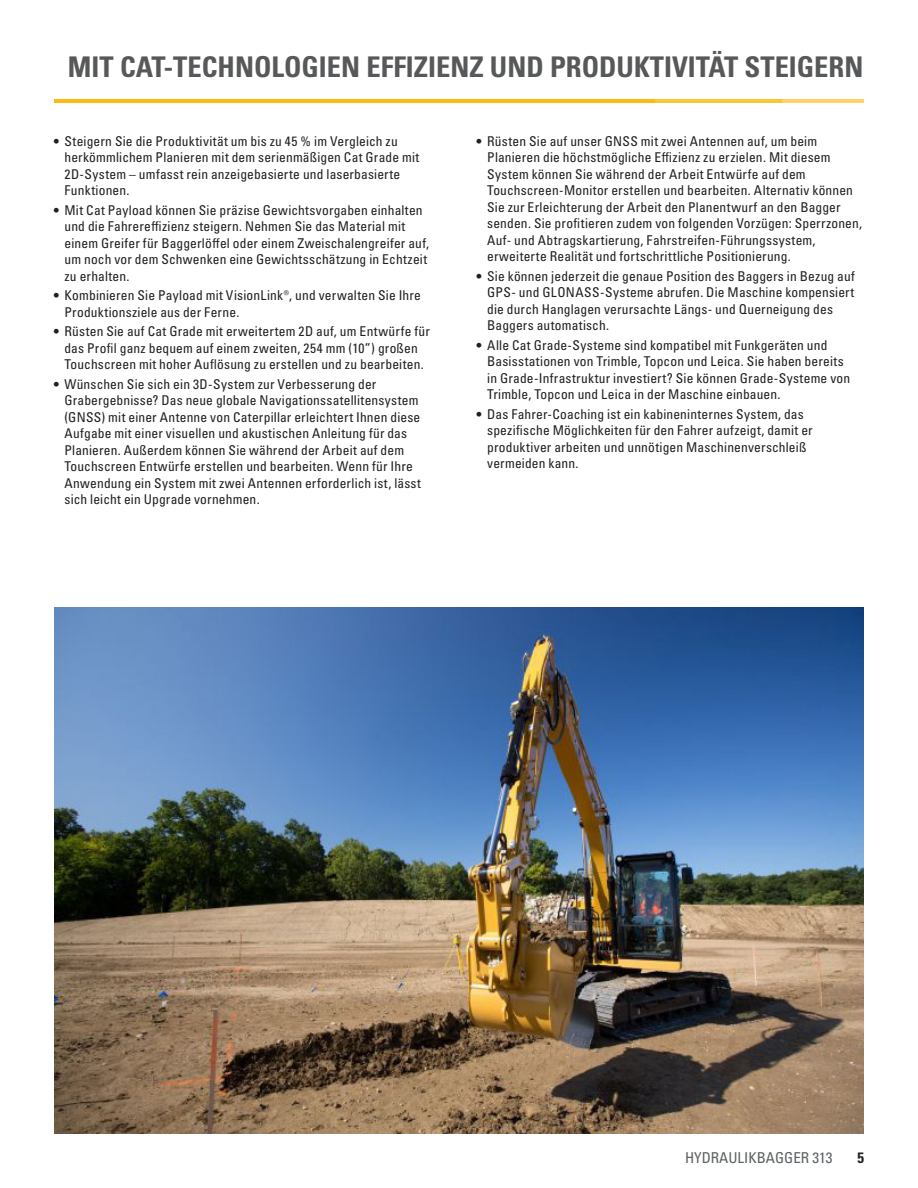
<style>
.page{position:relative;width:918px;height:1188px;background:#fff}
.page>*{position:absolute;margin:0;border:0;box-sizing:border-box;transform-origin:0 0}
.t1{font:28.5px "Univers LTCYR 67 Bold Cond";color:#57585a}
.t2{font:condensed 15px "Univers LTCYR 57";color:#5d6163}
.t3{font:15px "Univers LTCYR 67 Bold Cond";color:#231f20}
.t4{font:condensed 13.5px/16.5px "Univers LTCYR 57";letter-spacing:.01em;color:#231f20}
</style>
<div class="page">
<img style="left:54px;top:608px;width:809px;height:526px">
<hr style="left:54px;top:99px;width:601px;height:4px;background:#fcba13">
<hr style="left:654px;top:99px;width:128px;height:4px;background:#fcc437">
<hr style="left:782px;top:99px;width:81px;height:4px;background:#fdd266">
<h1 class="t1" style="left:68px;top:49px;width:797px">MIT CAT-TECHNOLOGIEN EFFIZIENZ UND PRODUKTIVITÄT STEIGERN</h1>
<p class="t4" style="left:65px;top:132px;width:356px;text-indent:-11px">• Steigern Sie die Produktivität um bis zu 45 % im Vergleich zu herkömmlichem Planieren mit dem serienmäßigen Cat Grade mit 2D-System – umfasst rein anzeigebasierte und laserbasierte Funktionen.</p>
<p class="t4" style="left:65px;top:201px;width:366px;text-indent:-11px">• Mit Cat Payload können Sie präzise Gewichtsvorgaben einhalten und die Fahrereffizienz steigern. Nehmen Sie das Material mit einem Greifer für Baggerlöffel oder einem Zweischalengreifer auf, um noch vor dem Schwenken eine Gewichtsschätzung in Echtzeit zu erhalten.</p>
<p class="t4" style="left:65px;top:287px;width:358px;text-indent:-11px">• Kombinieren Sie Payload mit VisionLink®, und verwalten Sie Ihre<br>Produktionsziele aus der Ferne.</p>
<p class="t4" style="left:54px;top:323px;width:377px;text-align:center">• Rüsten Sie auf Cat Grade mit erweitertem 2D auf, um Entwürfe für das Profil ganz bequem auf einem zweiten, 254 mm (10”) großen<br>Touchscreen mit hoher Auflösung zu erstellen und zu bearbeiten.</p>
<p class="t4" style="left:65px;top:375px;width:358px;text-indent:-11px">• Wünschen Sie sich ein 3D-System zur Verbesserung der Grabergebnisse? Das neue globale Navigationssatellitensystem (GNSS) mit einer Antenne von Caterpillar erleichtert Ihnen diese Aufgabe mit einer visuellen und akustischen Anleitung für das Planieren. Außerdem können Sie während der Arbeit auf dem Touchscreen Entwürfe erstellen und bearbeiten. Wenn für Ihre Anwendung ein System mit zwei Antennen erforderlich ist, lässt sich leicht ein Upgrade vornehmen.</p>
<p class="t4" style="left:487px;top:132px;width:376px;text-indent:-11px">• Rüsten Sie auf unser GNSS mit zwei Antennen auf, um beim Planieren die höchstmögliche Effizienz zu erzielen. Mit diesem System können Sie während der Arbeit Entwürfe auf dem Touchscreen-Monitor erstellen und bearbeiten. Alternativ können Sie zur Erleichterung der Arbeit den Planentwurf an den Bagger senden. Sie profitieren zudem von folgenden Vorzügen: Sperrzonen, Auf- und Abtragskartierung, Fahrstreifen-Führungssystem, erweiterte Realität und fortschrittliche Positionierung.</p>
<p class="t4" style="left:487px;top:267px;width:369px;text-indent:-11px">• Sie können jederzeit die genaue Position des Baggers in Bezug auf GPS- und GLONASS-Systeme abrufen. Die Maschine kompensiert die durch Hanglagen verursachte Längs- und Querneigung des Baggers automatisch.</p>
<p class="t4" style="left:487px;top:336px;width:365px;text-indent:-11px">• Alle Cat Grade-Systeme sind kompatibel mit Funkgeräten und Basisstationen von Trimble, Topcon und Leica. Sie haben bereits in Grade-Infrastruktur investiert? Sie können Grade-Systeme von Trimble, Topcon und Leica in der Maschine einbauen.</p>
<p class="t4" style="left:487px;top:405px;width:327px;text-indent:-11px">• Das Fahrer-Coaching ist ein kabineninternes System, das spezifische Möglichkeiten für den Fahrer aufzeigt, damit er produktiver arbeiten und unnötigen Maschinenverschleiß vermeiden kann.</p>
<p class="t2" style="left:685px;top:1148px;width:149px">HYDRAULIKBAGGER 313</p>
<p class="t3" style="left:857px;top:1148px;width:8px">5</p>
</div>
